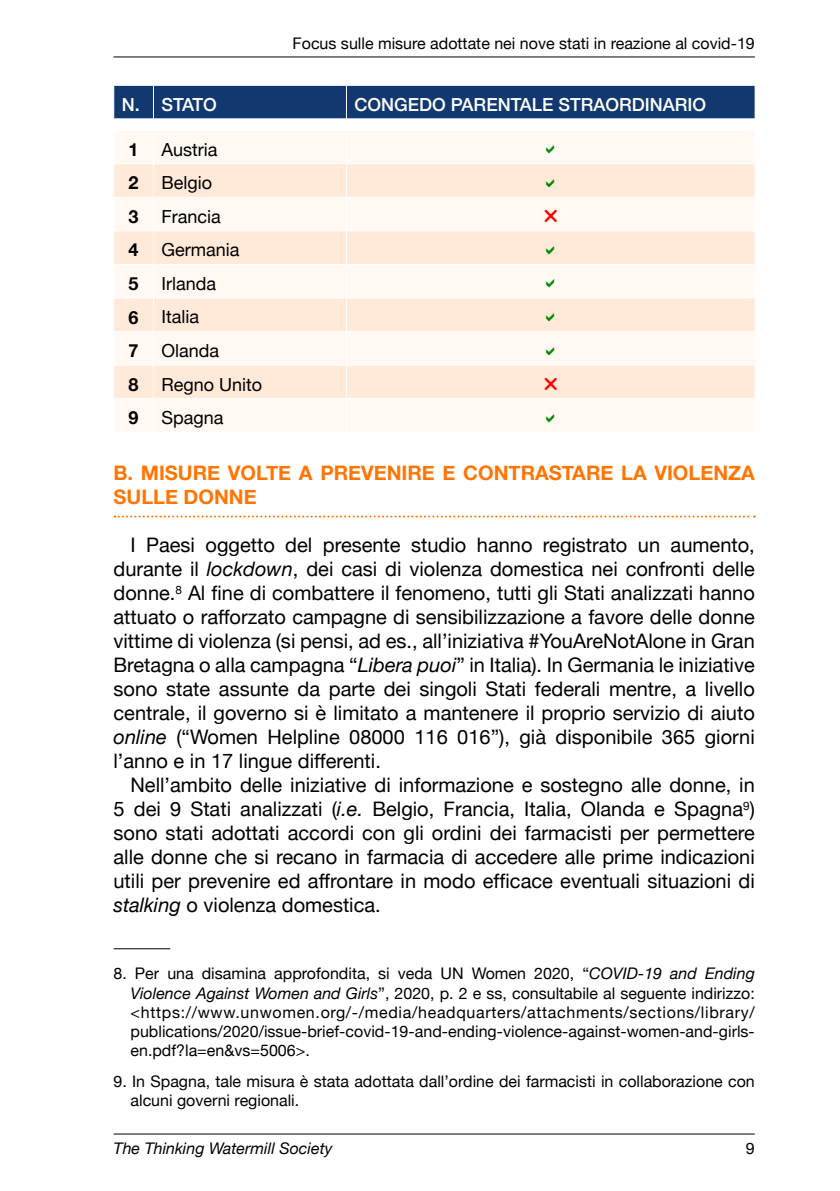
<style>
.page{position:relative;width:840px;height:1191px;background:#fff}
.page>*{position:absolute;margin:0;border:0;box-sizing:border-box;transform-origin:0 0}
.t1{font:20px/24px "Helvetica Neue";color:#000;text-align:justify}
.t2{font:700 20px/24px "Helvetica Neue";color:#ff7503}
.t3{font:18px "Helvetica Neue";color:#000}
.t4{font:500 18px "Helvetica Neue";color:#fff}
.t5{font:700 18px "Helvetica Neue";color:#000}
.t6{font:16px/19.2px "Helvetica Neue";color:#000;text-align:justify}
.t7{font:italic 16px "Helvetica Neue";color:#000}
.s1{font-style:inherit}
.s2{font-style:italic}
</style>
<div class="page">
<hr style="left:113px;top:57px;width:641px;height:1px;background:#000">
<hr style="left:113px;top:1133px;width:641px;height:1px;background:#000">
<svg style="left:114px;top:515px;width:640px;height:2px"></svg>
<div style="left:115px;top:131px;width:639px;height:300px;background:#fff8f3"></div>
<svg style="left:114px;top:164px;width:640px;height:234px;fill:#ffead9"></svg>
<hr style="left:153px;top:130px;width:1px;height:33px;background:#fff">
<hr style="left:153px;top:164px;width:1px;height:33px;background:#fff">
<hr style="left:153px;top:198px;width:1px;height:33px;background:#fff">
<hr style="left:153px;top:231px;width:1px;height:33px;background:#fff">
<hr style="left:153px;top:265px;width:1px;height:33px;background:#fff">
<hr style="left:153px;top:298px;width:1px;height:33px;background:#fff">
<hr style="left:153px;top:332px;width:1px;height:33px;background:#fff">
<hr style="left:153px;top:365px;width:1px;height:33px;background:#fff">
<hr style="left:153px;top:399px;width:1px;height:33px;background:#fff">
<hr style="left:346px;top:130px;width:1px;height:33px;background:#fff">
<hr style="left:346px;top:164px;width:1px;height:33px;background:#fff">
<hr style="left:346px;top:198px;width:1px;height:33px;background:#fff">
<hr style="left:346px;top:231px;width:1px;height:33px;background:#fff">
<hr style="left:346px;top:265px;width:1px;height:33px;background:#fff">
<hr style="left:346px;top:298px;width:1px;height:33px;background:#fff">
<hr style="left:346px;top:332px;width:1px;height:33px;background:#fff">
<hr style="left:346px;top:365px;width:1px;height:33px;background:#fff">
<hr style="left:346px;top:399px;width:1px;height:33px;background:#fff">
<div style="left:113px;top:85px;width:642px;height:34px;background:#123870"></div>
<hr style="left:113px;top:163px;width:40px;height:1px;background:#fff">
<hr style="left:153px;top:163px;width:193px;height:1px;background:#fff">
<hr style="left:346px;top:163px;width:409px;height:1px;background:#fff">
<hr style="left:113px;top:197px;width:40px;height:1px;background:#fff">
<hr style="left:153px;top:197px;width:193px;height:1px;background:#fff">
<hr style="left:346px;top:197px;width:409px;height:1px;background:#fff">
<hr style="left:113px;top:230px;width:40px;height:1px;background:#fff">
<hr style="left:153px;top:230px;width:193px;height:1px;background:#fff">
<hr style="left:346px;top:230px;width:409px;height:1px;background:#fff">
<hr style="left:113px;top:264px;width:40px;height:1px;background:#fff">
<hr style="left:153px;top:264px;width:193px;height:1px;background:#fff">
<hr style="left:346px;top:264px;width:409px;height:1px;background:#fff">
<hr style="left:113px;top:298px;width:40px;height:1px;background:#fff">
<hr style="left:153px;top:298px;width:193px;height:1px;background:#fff">
<hr style="left:346px;top:298px;width:409px;height:1px;background:#fff">
<hr style="left:113px;top:331px;width:40px;height:1px;background:#fff">
<hr style="left:153px;top:331px;width:193px;height:1px;background:#fff">
<hr style="left:346px;top:331px;width:409px;height:1px;background:#fff">
<hr style="left:113px;top:365px;width:40px;height:1px;background:#fff">
<hr style="left:153px;top:365px;width:193px;height:1px;background:#fff">
<hr style="left:346px;top:365px;width:409px;height:1px;background:#fff">
<hr style="left:113px;top:398px;width:40px;height:1px;background:#fff">
<hr style="left:153px;top:398px;width:193px;height:1px;background:#fff">
<hr style="left:346px;top:398px;width:409px;height:1px;background:#fff">
<hr style="left:113px;top:948px;width:57px;height:1px;background:#000">
<svg style="left:546px;top:145px;width:8px;height:9px"></svg>
<svg style="left:546px;top:179px;width:8px;height:8px"></svg>
<svg style="left:544px;top:210px;width:12px;height:12px"></svg>
<svg style="left:546px;top:246px;width:8px;height:8px"></svg>
<svg style="left:546px;top:279px;width:8px;height:9px"></svg>
<svg style="left:546px;top:313px;width:8px;height:8px"></svg>
<svg style="left:546px;top:346px;width:8px;height:9px"></svg>
<svg style="left:544px;top:378px;width:12px;height:12px"></svg>
<svg style="left:546px;top:413px;width:8px;height:9px"></svg>
<p class="t6" style="left:292px;top:35px;width:463px">Focus sulle misure adottate nei nove stati in reazione al covid-19</p>
<p class="t4" style="left:122px;top:90px;width:97px"><span class="s1">N.</span> STATO</p>
<p class="t4" style="left:354px;top:90px;width:353px">CONGEDO PARENTALE STRAORDINARIO</p>
<p class="t5" style="left:128px;top:135px;width:12px">1</p>
<p class="t3" style="left:161px;top:136px;width:57px">Austria</p>
<p class="t5" style="left:128px;top:169px;width:12px">2</p>
<p class="t3" style="left:161px;top:170px;width:52px">Belgio</p>
<p class="t5" style="left:128px;top:202px;width:12px">3</p>
<p class="t3" style="left:161px;top:203px;width:61px">Francia</p>
<p class="t5" style="left:128px;top:236px;width:12px">4</p>
<p class="t3" style="left:161px;top:237px;width:80px">Germania</p>
<p class="t5" style="left:128px;top:269px;width:12px">5</p>
<p class="t3" style="left:161px;top:270px;width:56px">Irlanda</p>
<p class="t5" style="left:128px;top:303px;width:12px">6</p>
<p class="t3" style="left:161px;top:304px;width:39px">Italia</p>
<p class="t5" style="left:128px;top:337px;width:12px">7</p>
<p class="t3" style="left:161px;top:337px;width:59px">Olanda</p>
<p class="t5" style="left:128px;top:370px;width:12px">8</p>
<p class="t3" style="left:161px;top:371px;width:102px">Regno Unito</p>
<p class="t5" style="left:128px;top:404px;width:12px">9</p>
<p class="t3" style="left:161px;top:405px;width:64px">Spagna</p>
<p class="t2" style="left:113px;top:461px;width:642px">B. MISURE VOLTE A PREVENIRE E CONTRASTARE LA VIOLENZA<br>SULLE DONNE</p>
<p class="t1" style="left:113px;top:534px;width:642px;text-indent:17px">I Paesi oggetto del presente studio hanno registrato un aumento, durante il <span class="s2">lockdown</span>, dei casi di violenza domestica nei confronti delle donne.<sup>8</sup> Al fine di combattere il fenomeno, tutti gli Stati analizzati hanno attuato o rafforzato campagne di sensibilizzazione a favore delle donne vittime di violenza (si pensi, ad es., all’iniziativa #YouAreNotAlone in Gran Bretagna o alla campagna “<span class="s2">Libera puoi</span>” in Italia). In Germania le iniziative sono state assunte da parte dei singoli Stati federali mentre, a livello centrale, il governo si è limitato a mantenere il proprio servizio di aiuto <span class="s2">online</span> (“Women Helpline 08000 116 016”), già disponibile 365 giorni l’anno e in 17 lingue differenti.</p>
<p class="t1" style="left:113px;top:774px;width:642px;text-indent:17px">Nell’ambito delle iniziative di informazione e sostegno alle donne, in 5 dei 9 Stati analizzati (<span class="s2">i.e.</span> Belgio, Francia, Italia, Olanda e Spagna<sup>9</sup>) sono stati adottati accordi con gli ordini dei farmacisti per permettere alle donne che si recano in farmacia di accedere alle prime indicazioni utili per prevenire ed affrontare in modo efficace eventuali situazioni di <span class="s2">stalking</span> o violenza domestica.</p>
<p class="t6" style="left:130px;top:965px;width:625px;text-indent:-17px">8. Per una disamina approfondita, si veda UN Women 2020, “<span class="s2">COVID-19 and Ending Violence Against Women and Girls</span>”, 2020, p. 2 e ss, consultabile al seguente indirizzo: &lt;https://www.unwomen.org/-/media/headquarters/attachments/sections/library/ publications/2020/issue-brief-covid-19-and-ending-violence-against-women-and-girls&shy;en.pdf?la=en&amp;vs=5006&gt;.</p>
<p class="t6" style="left:130px;top:1072px;width:625px;text-indent:-17px">9. In Spagna, tale misura è stata adottata dall’ordine dei farmacisti in collaborazione con alcuni governi regionali.</p>
<p class="t7" style="left:113px;top:1137px;width:220px">The Thinking Watermill Society</p>
<p class="t6" style="left:745px;top:1139px;width:10px">9</p>
</div>
